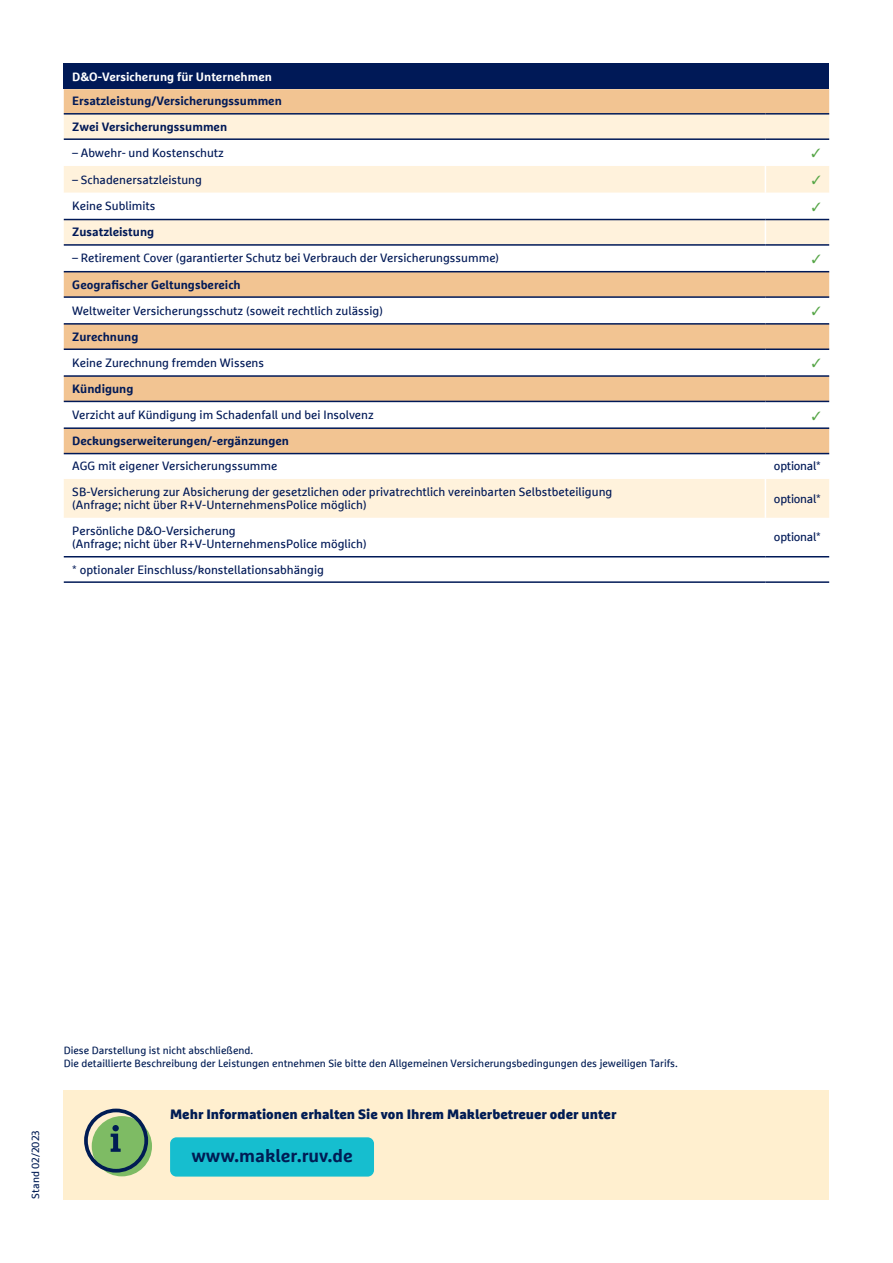
<style>
.page{position:relative;width:893px;height:1263px;background:#fff}
.page>*{position:absolute;margin:0;border:0;box-sizing:border-box;transform-origin:0 0}
.t1{font:700 18px "Marselisfor Ru V";color:#001c54}
.t2{font:900 13.5px "Marselisfor Ru V";color:#001c54}
.t3{font:12px/13.5px "Marselisfor Ru V";color:#001957}
.t4{font:700 12px/25.3px "Marselisfor Ru V";color:#001957}
.t5{font:700 12px "Marselisfor Ru V";color:#fff}
.t6{font:12px "Marselisfor Ru V";letter-spacing:-.02em;color:#001957}
.t7{font:10.5px/12.6px "Marselisfor Ru V";color:#001c54}
</style>
<div class="page">
<div style="left:64px;top:1090px;width:765px;height:109px;background:#ffefcf"></div>
<div style="left:92px;top:1116px;width:60px;height:60px;background:#7ebb64;border-radius:50%"></div>
<svg style="left:84px;top:1108px;width:64px;height:64px"></svg>
<div style="left:170px;top:1137px;width:204px;height:39px;background:#16becf;border-radius:6px"></div>
<div style="left:64px;top:64px;width:765px;height:25px;background:#001957"></div>
<div style="left:64px;top:89px;width:765px;height:24px;background:#f2c492"></div>
<div style="left:64px;top:115px;width:765px;height:23px;background:#fff2dc"></div>
<svg style="left:64px;top:166px;width:765px;height:392px"></svg>
<svg style="left:765px;top:166px;width:1px;height:105px"></svg>
<svg style="left:765px;top:298px;width:1px;height:25px"></svg>
<svg style="left:765px;top:350px;width:1px;height:25px"></svg>
<svg style="left:765px;top:402px;width:1px;height:25px"></svg>
<svg style="left:765px;top:454px;width:1px;height:25px"></svg>
<hr style="left:765px;top:479px;width:1px;height:39px;background:#fff">
<hr style="left:765px;top:518px;width:1px;height:38px;background:#fff">
<hr style="left:64px;top:113px;width:701px;height:2px;background:#001957">
<hr style="left:765px;top:113px;width:64px;height:2px;background:#001957">
<hr style="left:64px;top:138px;width:701px;height:2px;background:#001957">
<hr style="left:765px;top:138px;width:64px;height:2px;background:#001957">
<hr style="left:64px;top:219px;width:701px;height:1px;background:#001957">
<hr style="left:765px;top:219px;width:64px;height:1px;background:#001957">
<hr style="left:64px;top:244px;width:701px;height:2px;background:#001957">
<hr style="left:765px;top:244px;width:64px;height:2px;background:#001957">
<hr style="left:64px;top:271px;width:701px;height:1px;background:#001957">
<hr style="left:765px;top:271px;width:64px;height:1px;background:#001957">
<hr style="left:64px;top:296px;width:701px;height:2px;background:#001957">
<hr style="left:765px;top:296px;width:64px;height:2px;background:#001957">
<hr style="left:64px;top:323px;width:701px;height:2px;background:#001957">
<hr style="left:765px;top:323px;width:64px;height:2px;background:#001957">
<hr style="left:64px;top:348px;width:701px;height:2px;background:#001957">
<hr style="left:765px;top:348px;width:64px;height:2px;background:#001957">
<hr style="left:64px;top:375px;width:701px;height:2px;background:#001957">
<hr style="left:765px;top:375px;width:64px;height:2px;background:#001957">
<hr style="left:64px;top:401px;width:701px;height:1px;background:#001957">
<hr style="left:765px;top:401px;width:64px;height:1px;background:#001957">
<hr style="left:64px;top:427px;width:701px;height:2px;background:#001957">
<hr style="left:765px;top:427px;width:64px;height:2px;background:#001957">
<hr style="left:64px;top:453px;width:701px;height:1px;background:#001957">
<hr style="left:765px;top:453px;width:64px;height:1px;background:#001957">
<hr style="left:64px;top:556px;width:701px;height:1px;background:#001957">
<hr style="left:765px;top:556px;width:64px;height:1px;background:#001957">
<hr style="left:64px;top:581px;width:701px;height:2px;background:#001957">
<hr style="left:765px;top:581px;width:64px;height:2px;background:#001957">
<svg style="left:812px;top:176px;width:8px;height:8px"></svg>
<svg style="left:812px;top:202px;width:8px;height:9px"></svg>
<svg style="left:812px;top:255px;width:8px;height:8px"></svg>
<svg style="left:812px;top:307px;width:8px;height:8px"></svg>
<svg style="left:812px;top:359px;width:8px;height:9px"></svg>
<svg style="left:812px;top:411px;width:8px;height:9px"></svg>
<p class="t5" style="left:72px;top:69px;width:201px">D&amp;O-Versicherung für Unternehmen</p>
<p class="t4" style="left:72px;top:88px;width:211px">Ersatzleistung/Versicherungssummen<br>Zwei Versicherungssummen</p>
<p class="t3" style="left:72px;top:146px;width:153px">– Abwehr- und Kostenschutz</p>
<p class="t3" style="left:72px;top:172px;width:131px">– Schadenersatzleistung</p>
<p class="t3" style="left:72px;top:199px;width:85px">Keine Sublimits</p>
<p class="t4" style="left:72px;top:219px;width:83px">Zusatzleistung</p>
<p class="t3" style="left:72px;top:251px;width:428px">– Retirement Cover (garantierter Schutz bei Verbrauch der Versicherungssumme)</p>
<p class="t4" style="left:72px;top:271px;width:170px">Geografischer Geltungsbereich</p>
<p class="t3" style="left:72px;top:303px;width:312px">Weltweiter Versicherungsschutz (soweit rechtlich zulässig)</p>
<p class="t4" style="left:72px;top:324px;width:68px">Zurechnung</p>
<p class="t3" style="left:72px;top:356px;width:193px">Keine Zurechnung fremden Wissens</p>
<p class="t4" style="left:72px;top:376px;width:63px">Kündigung</p>
<p class="t3" style="left:72px;top:408px;width:303px">Verzicht auf Kündigung im Schadenfall und bei Insolvenz</p>
<p class="t4" style="left:72px;top:428px;width:218px">Deckungserweiterungen/-ergänzungen</p>
<p class="t3" style="left:72px;top:459px;width:207px">AGG mit eigener Versicherungssumme</p>
<p class="t6" style="left:774px;top:459px;width:48px">optional*</p>
<p class="t3" style="left:72px;top:485px;width:542px">SB-Versicherung zur Absicherung der gesetzlichen oder privatrechtlich vereinbarten Selbstbeteiligung (Anfrage; nicht über R+V-UnternehmensPolice möglich)</p>
<p class="t6" style="left:774px;top:491px;width:48px">optional*</p>
<p class="t3" style="left:72px;top:523px;width:296px">Persönliche D&amp;O-Versicherung<br>(Anfrage; nicht über R+V-UnternehmensPolice möglich)</p>
<p class="t6" style="left:774px;top:530px;width:48px">optional*</p>
<p class="t3" style="left:72px;top:562px;width:253px">* optionaler Einschluss/konstellationsabhängig</p>
<p class="t7" style="left:29px;top:1199px;width:70px;rotate:-90deg">Stand 02/2023</p>
<p class="t7" style="left:64px;top:1044px;width:615px">Diese Darstellung ist nicht abschließend.<br>Die detaillierte Beschreibung der Leistungen entnehmen Sie bitte den Allgemeinen Versicherungsbedingungen des jeweiligen Tarifs.</p>
<p class="t2" style="left:170px;top:1105px;width:448px">Mehr Informationen erhalten Sie von Ihrem Maklerbetreuer oder unter</p>
<h1 class="t1" style="left:191px;top:1144px;width:163px">www.makler.ruv.de</h1>
</div>
